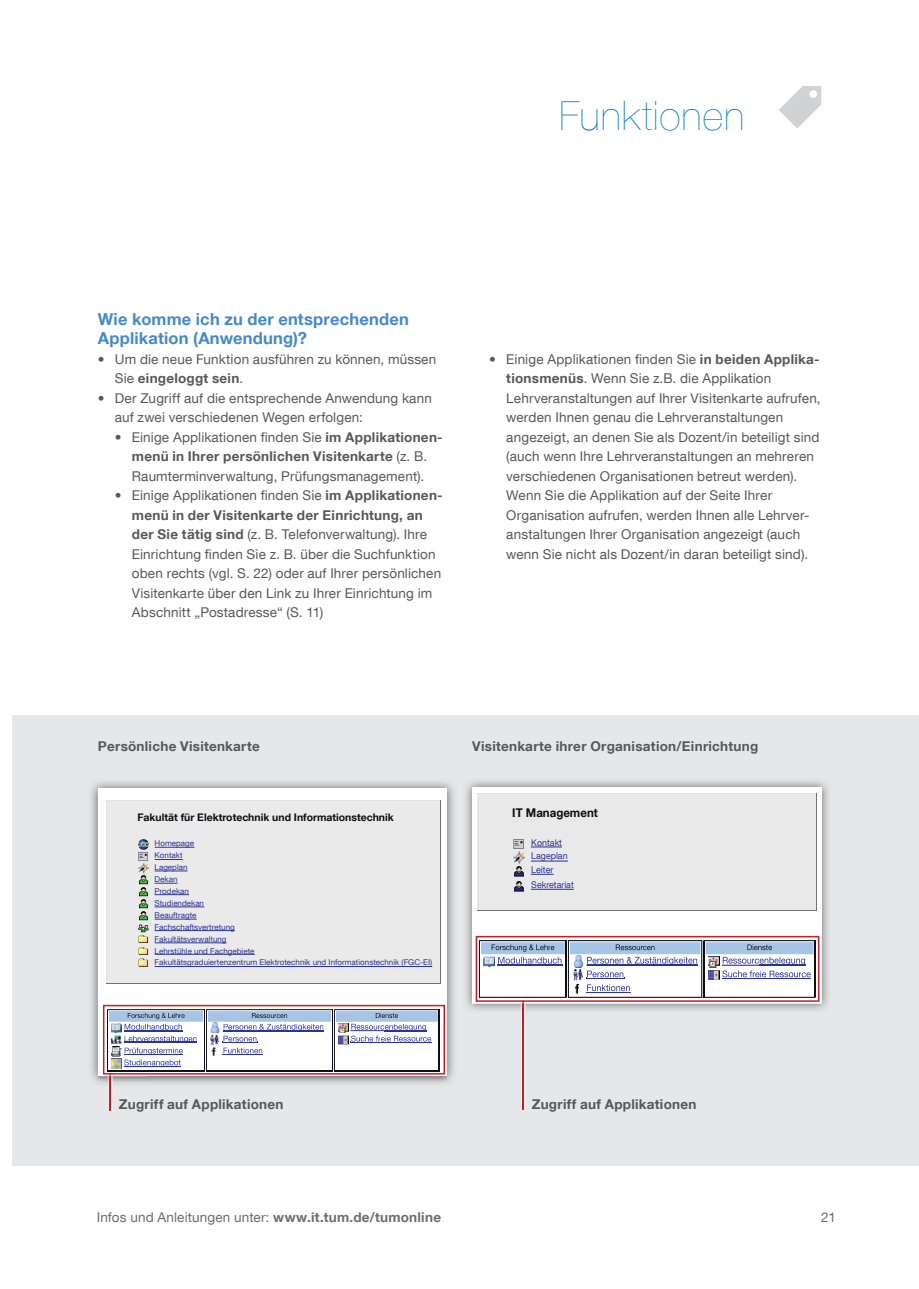
<style>
.page{position:relative;width:919px;height:1289px;background:#fff}
.page>*{position:absolute;margin:0;border:0;box-sizing:border-box;transform-origin:0 0}
.t1{font:200 40.5px "Helvetica Neue";letter-spacing:.025em;color:#0177be}
.t2{font:700 16.5px/19.5px "TUM Neue Helvetica";letter-spacing:.01em;color:#4789c7}
.t3{font:13.5px/19.5px "TUM Neue Helvetica";letter-spacing:.01em;color:#57585a}
.t4{font:700 13.5px "TUM Neue Helvetica";letter-spacing:.02em;color:#57585a}
.t5{font:13.5px "TUM Neue Helvetica";letter-spacing:.01em;color:#6c6d70}
.t6{font:700 12px "TUM Neue Helvetica";color:#0d0e15;scale:.96 1}
.t7{font:700 10.5px "TUM Neue Helvetica";color:#0d0e15}
.t8{font:9.3px/13.8px "TUM Neue Helvetica";color:#2c3494;scale:.96 1}
.t9{font:7.95px/11.9px "TUM Neue Helvetica";color:#2c3494}
.s1{font-weight:700}
</style>
<div class="page">
<svg style="left:779px;top:86px;width:42px;height:43px"></svg>
<div style="left:13px;top:715px;width:905px;height:450px;background:#e6e7e9"></div>
<img style="left:91px;top:782px;width:363px;height:302px">
<div style="left:98px;top:788px;width:348px;height:287px;background:#fff"></div>
<div style="left:107px;top:801px;width:333px;height:182px;background:#eaeaea"></div>
<hr style="left:106px;top:800px;width:334px;height:1px;background:#e1e2e2">
<hr style="left:106px;top:801px;width:1px;height:182px;background:#e1e2e2">
<hr style="left:440px;top:800px;width:1px;height:182px;background:#717277">
<hr style="left:106px;top:982px;width:334px;height:1px;background:#717277">
<svg style="left:138px;top:839px;width:11px;height:128px"></svg>
<hr style="left:155px;top:846px;width:39px;height:1px;background:#2c3494">
<svg style="left:155px;top:859px;width:28px;height:1px"></svg>
<hr style="left:155px;top:870px;width:32px;height:1px;background:#2c3494">
<svg style="left:155px;top:882px;width:22px;height:1px"></svg>
<hr style="left:155px;top:894px;width:34px;height:1px;background:#2c3494">
<hr style="left:155px;top:906px;width:49px;height:1px;background:#2c3494">
<hr style="left:155px;top:918px;width:42px;height:1px;background:#2c3494">
<hr style="left:155px;top:930px;width:80px;height:1px;background:#2c3494">
<hr style="left:155px;top:942px;width:71px;height:1px;background:#2c3494">
<hr style="left:155px;top:953px;width:100px;height:1px;background:#2c3494">
<hr style="left:155px;top:966px;width:277px;height:1px;background:#2c3494">
<img style="left:466px;top:781px;width:362px;height:229px">
<div style="left:472px;top:787px;width:349px;height:216px;background:#fff"></div>
<div style="left:477px;top:793px;width:339px;height:117px;background:#eae9ea"></div>
<hr style="left:477px;top:793px;width:339px;height:1px;background:#e0e0e1">
<hr style="left:477px;top:793px;width:1px;height:117px;background:#e0e0e1">
<hr style="left:815px;top:793px;width:1px;height:116px;background:#717276">
<hr style="left:477px;top:909px;width:339px;height:1px;background:#717276">
<svg style="left:513px;top:839px;width:12px;height:53px"></svg>
<hr style="left:531px;top:846px;width:31px;height:1px;background:#2c3494">
<hr style="left:531px;top:860px;width:37px;height:1px;background:#2c3494">
<svg style="left:531px;top:873px;width:22px;height:1px"></svg>
<hr style="left:531px;top:888px;width:42px;height:1px;background:#2c3494">
<hr style="left:522px;top:1000px;width:2px;height:109px;background:#c81d22">
<hr style="left:109px;top:1074px;width:2px;height:36px;background:#c81d22">
<svg style="left:102px;top:1004px;width:344px;height:80px"></svg>
<svg style="left:475px;top:935px;width:345px;height:75px"></svg>
<h1 class="t1" style="left:559px;top:84px;width:187px">Funktionen</h1>
<p class="t2" style="left:98px;top:309px;width:312px">Wie komme ich zu der entsprechenden<br>Applikation (Anwendung)?</p>
<p class="t3" style="left:115px;top:349px;width:323px;text-indent:-17px">• Um die neue Funktion ausführen zu können, müssen<br>Sie <span class="s1">eingeloggt sein</span>.</p>
<p class="t3" style="left:115px;top:388px;width:318px;text-indent:-17px">• Der Zugriff auf die entsprechende Anwendung kann auf zwei verschiedenen Wegen erfolgen:</p>
<p class="t3" style="left:115px;top:427px;width:329px;text-align:center">• Einige Applikationen finden Sie <span class="s1">im Applikationen&shy;menü in Ihrer persönlichen Visitenkarte</span> (z. B.<br>Raumterminverwaltung, Prüfungsmanagement).</p>
<p class="t3" style="left:132px;top:485px;width:312px;text-indent:-17px">• Einige Applikationen finden Sie <span class="s1">im Applikationen&shy;menü in der Visitenkarte der Einrichtung, an der Sie tätig sind</span> (z. B. Telefonverwaltung). Ihre Einrichtung finden Sie z. B. über die Suchfunktion oben rechts (vgl. S. 22) oder auf Ihrer persönlichen Visitenkarte über den Link zu Ihrer Einrichtung im Abschnitt „Postadresse“ (S. 11)</p>
<p class="t3" style="left:506px;top:349px;width:316px;text-indent:-17px">• Einige Applikationen finden Sie <span class="s1">in beiden Applika&shy;tionsmenüs</span>. Wenn Sie z.B. die Applikation Lehrveranstaltungen auf Ihrer Visitenkarte aufrufen, werden Ihnen genau die Lehrveranstaltungen angezeigt, an denen Sie als Dozent/in beteiligt sind (auch wenn Ihre Lehrveranstaltungen an mehreren verschiedenen Organisationen betreut werden).<br>Wenn Sie die Applikation auf der Seite Ihrer Organisation aufrufen, werden Ihnen alle Lehrver&shy;anstaltungen Ihrer Organisation angezeigt (auch wenn Sie nicht als Dozent/in daran beteiligt sind).</p>
<p class="t4" style="left:98px;top:737px;width:163px">Persönliche Visitenkarte</p>
<p class="t4" style="left:472px;top:737px;width:287px">Visitenkarte ihrer Organisation/Einrichtung</p>
<p class="t7" style="left:137px;top:810px;width:258px">Fakultät für Elektrotechnik und Informationstechnik</p>
<p class="t9" style="left:154px;top:837px;width:279px">Homepage<br>Kontakt<br>Lageplan<br>Dekan<br>Prodekan<br>Studiendekan<br>Beauftragte<br>Fachschaftsvertretung<br>Fakultätsverwaltung<br>Lehrstühle und Fachgebiete<br>Fakultätsgraduiertenzentrum Elektrotechnik und Informationstechnik (FGC-EI)</p>
<p class="t6" style="left:512px;top:805px;width:91px">IT Management</p>
<p class="t8" style="left:531px;top:835px;width:39px">Kontakt<br>Lageplan<br>Leiter</p>
<p class="t8" style="left:531px;top:877px;width:46px">Sekretariat</p>
<p class="t4" style="left:119px;top:1095px;width:166px">Zugriff auf Applikationen</p>
<p class="t4" style="left:531px;top:1096px;width:166px">Zugriff auf Applikationen</p>
<p class="t5" style="left:97px;top:1209px;width:346px">Infos und Anleitungen unter: <span class="s1">www.it.tum.de/tumonline</span></p>
<p class="t5" style="left:821px;top:1209px;width:16px">21</p>
</div>
